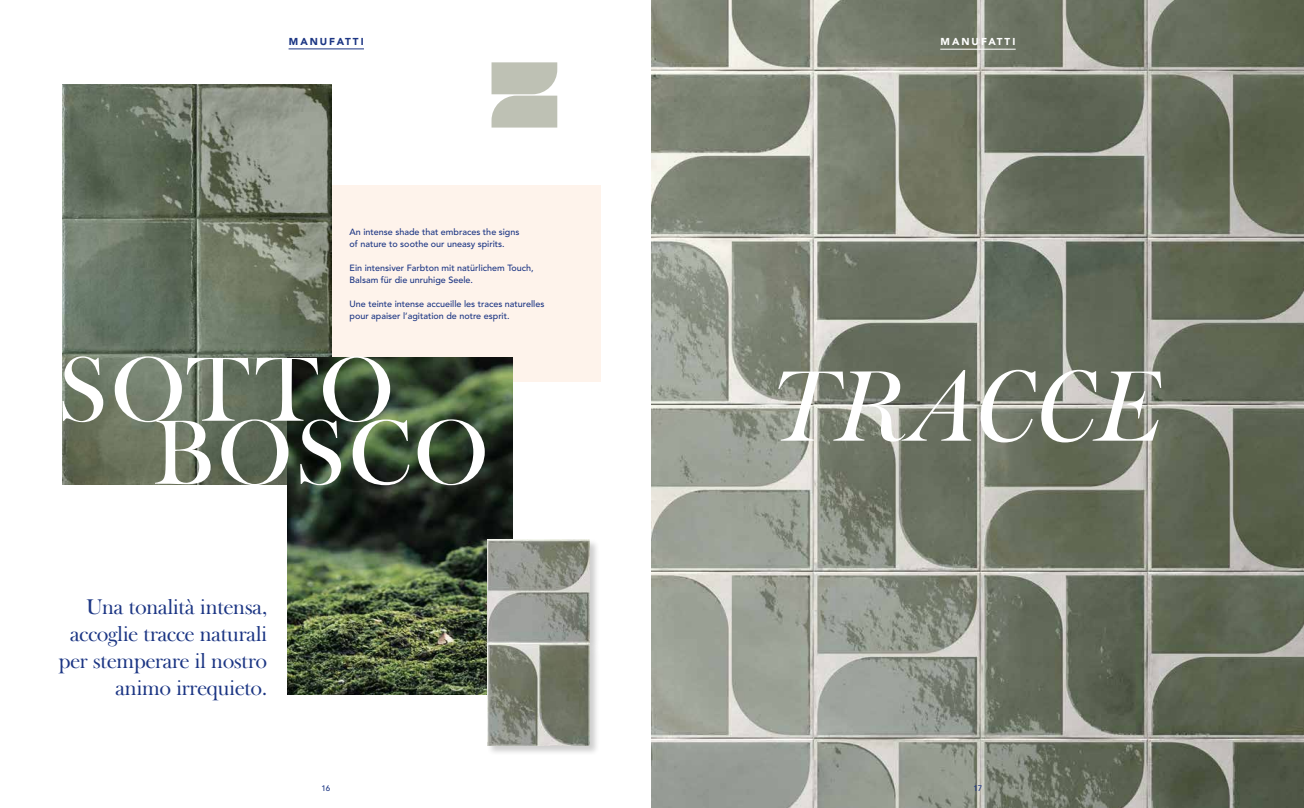
<style>
.page{position:relative;width:1304px;height:808px;background:#fff}
.page>*{position:absolute;margin:0;border:0;box-sizing:border-box;transform-origin:0 0}
.t1{font:italic 99px "Big Moore";color:#fff}
.t2{font:90px "Big Moore";letter-spacing:.04em;color:#fff}
.t3{font:21px/27px "Big Moore";color:#1c3684;text-align:right}
.t4{font:900 10px "Avenir LT Std";letter-spacing:.2em;color:#1c3684}
.t5{font:900 10px "Avenir LT Std";letter-spacing:.2em;color:#fff}
.t6{font:500 9px/12px "Avenir LT Std";color:#1c3684}
.t7{font:500 8px "Avenir LT Std";color:#1c3684}
</style>
<div class="page">
<div style="left:267px;top:185px;width:333px;height:196px;background:#fef3eb"></div>
<img style="left:62px;top:84px;width:269px;height:400px">
<img style="left:288px;top:358px;width:224px;height:337px">
<img style="left:652px;top:0;width:652px;height:808px">
<svg style="left:492px;top:62px;width:65px;height:66px;background:#c3c6ba"></svg>
<div style="left:487px;top:539px;width:113px;height:114px;background:#000;opacity:.2"></div>
<img style="left:487px;top:540px;width:103px;height:103px">
<div style="left:487px;top:643px;width:113px;height:113px;background:#000;opacity:.2"></div>
<hr style="left:289px;top:49px;width:75px;height:1px;background:#1c3684">
<hr style="left:940px;top:49px;width:76px;height:1px;background:#fff">
<p class="t4" style="left:289px;top:36px;width:76px">MANUFATTI</p>
<p class="t6" style="left:350px;top:226px;width:171px">An intense shade that embraces the signs of nature to soothe our uneasy spirits.</p>
<p class="t6" style="left:350px;top:262px;width:186px">Ein intensiver Farbton mit natürlichem Touch,<br>Balsam für die unruhige Seele.</p>
<p class="t6" style="left:350px;top:298px;width:196px">Une teinte intense accueille les traces naturelles pour apaiser l’agitation de notre esprit.</p>
<h2 class="t2" style="left:57px;top:335px;width:337px">SOTTO</h2>
<h2 class="t2" style="left:153px;top:398px;width:336px">BOSCO</h2>
<h3 class="t3" style="left:59px;top:593px;width:210px">Una tonalità intensa, accoglie tracce naturali per stemperare il nostro animo irrequieto.</h3>
<p class="t5" style="left:941px;top:36px;width:76px">MANUFATTI</p>
<h1 class="t1" style="left:770px;top:346px;width:392px">TRACCE</h1>
<p class="t7" style="left:322px;top:783px;width:10px">16</p>
<p class="t7" style="left:974px;top:783px;width:10px">17</p>
</div>
